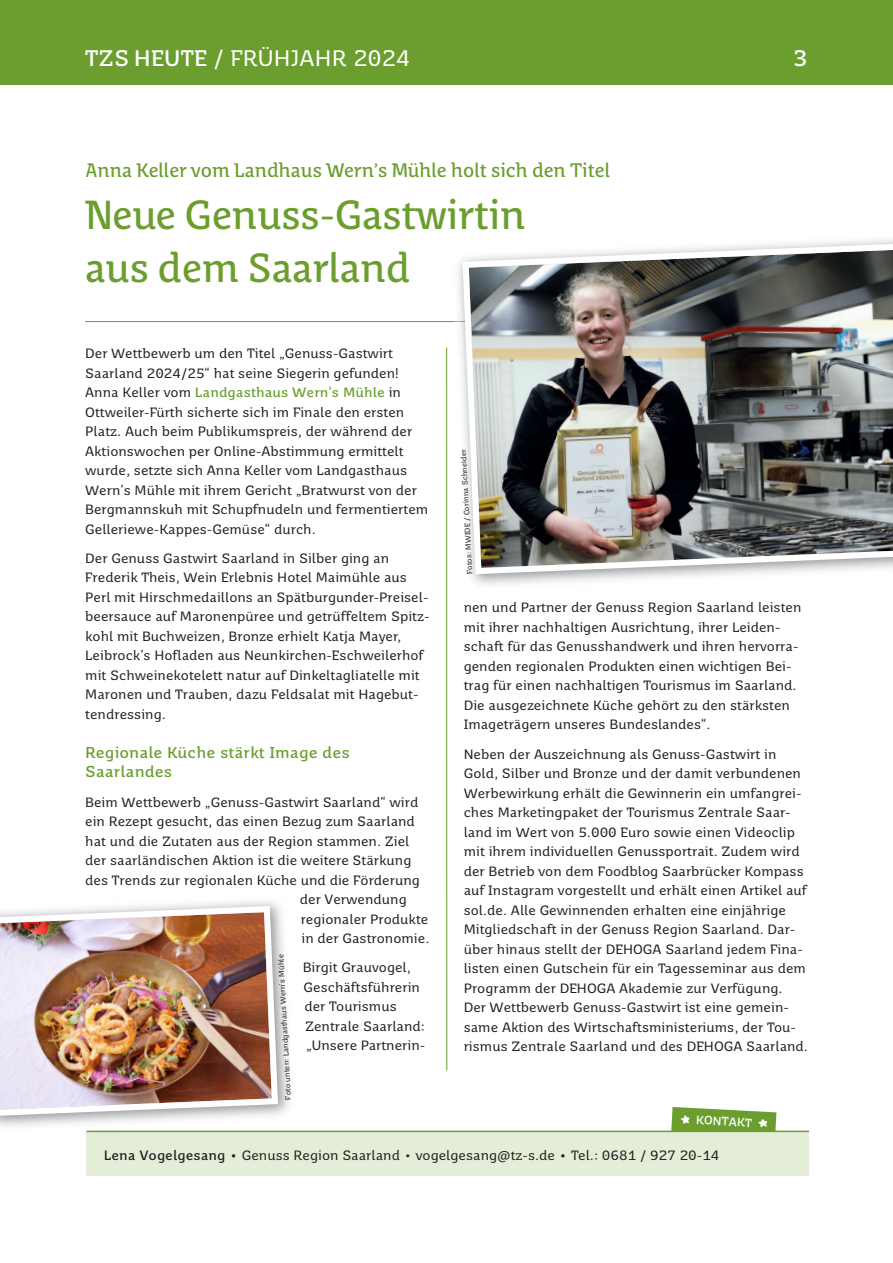
<style>
.page{position:relative;width:893px;height:1263px;background:#fff}
.page>*{position:absolute;margin:0;border:0;box-sizing:border-box;transform-origin:0 0}
.t1{font:40.5px/52.5px "Saar 1450 Headline";letter-spacing:-.005em;color:#6c9e2f}
.t2{font:22.5px "Saar 1450 Text";letter-spacing:.01em;color:#fff}
.t3{font:700 22.5px "Saar 1450 Text";color:#fff}
.t4{font:19.5px "Saar 1450 Headline";color:#6c9e2f}
.t5{font:700 15.75px/19.5px "Saar 1450 Text";color:#6c9e2f}
.t6{font:13.5px/19.5px "Saar 1450 Text";color:#231f20}
.t7{font:700 12px "Saar 1450 Text";color:#fff}
.t8{font:7.5px "Saar 1450 Text";color:#231f20}
.s1{font-weight:700}
.s2{font-weight:700;color:#6c9e2f}
</style>
<div class="page">
<div style="left:0;top:0;width:893px;height:84px;background:#6c9e2f"></div>
<hr style="left:85px;top:321px;width:723px;height:1px;background:#6c9e2f">
<hr style="left:446px;top:348px;width:1px;height:722px;background:#6c9e2f">
<img style="left:0;top:901px;width:297px;height:230px">
<img style="left:0;top:903px;width:281px;height:216px">
<svg style="left:671px;top:1107px;width:105px;height:24px;background:#82ac4e"></svg>
<div style="left:86px;top:1131px;width:723px;height:45px;background:#e4edd8"></div>
<hr style="left:87px;top:1131px;width:722px;height:1px;background:#6c9e2f">
<img style="left:450px;top:239px;width:443px;height:346px">
<img style="left:459px;top:240px;width:434px;height:337px">
<h2 class="t2" style="left:85px;top:49px;width:327px"><span class="s1">TZS HEUTE</span> / FRÜHJAHR 2024</h2>
<h2 class="t3" style="left:793px;top:49px;width:16px">3</h2>
<h3 class="t4" style="left:85px;top:162px;width:527px">Anna Keller vom Landhaus Wern’s Mühle holt sich den Titel</h3>
<h1 class="t1" style="left:85px;top:192px;width:442px">Neue Genuss-Gastwirtin aus dem Saarland</h1>
<p class="t6" style="left:85px;top:345px;width:345px">Der Wettbewerb um den Titel „Genuss-Gastwirt Saarland 2024/25“ hat seine Siegerin gefunden!<br>Anna Keller vom <span class="s2">Landgasthaus Wern’s Mühle</span> in Ottweiler-Fürth sicherte sich im Finale den ersten Platz. Auch beim Publikumspreis, der während der Aktionswochen per Online-Abstimmung ermittelt wurde, setzte sich Anna Keller vom Landgasthaus Wern’s Mühle mit ihrem Gericht „Bratwurst von der Bergmannskuh mit Schupfnudeln und fermentiertem Gelleriewe-Kappes-Gemüse“ durch.</p>
<p class="t6" style="left:85px;top:549px;width:346px">Der Genuss Gastwirt Saarland in Silber ging an Frederik Theis, Wein Erlebnis Hotel Maimühle aus Perl mit Hirschmedaillons an Spätburgunder-Preisel&shy;beersauce auf Maronenpüree und getrüffeltem Spitz&shy;kohl mit Buchweizen, Bronze erhielt Katja Mayer, Leibrock’s Hofladen aus Neunkirchen-Eschweilerhof mit Schweinekotelett natur auf Dinkeltagliatelle mit Maronen und Trauben, dazu Feldsalat mit Hagebut&shy;tendressing.</p>
<p class="t5" style="left:85px;top:744px;width:266px">Regionale Küche stärkt Image des<br>Saarlandes</p>
<p class="t6" style="left:85px;top:793px;width:335px">Beim Wettbewerb „Genuss-Gastwirt Saarland“ wird</p>
<p class="t6" style="left:85px;top:813px;width:331px">ein Rezept gesucht, das einen Bezug zum Saarland</p>
<p class="t6" style="left:85px;top:832px;width:326px">hat und die Zutaten aus der Region stammen. Ziel</p>
<p class="t6" style="left:85px;top:852px;width:328px">der saarländischen Aktion ist die weitere Stärkung</p>
<p class="t6" style="left:85px;top:871px;width:336px">des Trends zur regionalen Küche und die Förderung</p>
<p class="t6" style="left:300px;top:891px;width:108px">der Verwendung</p>
<p class="t6" style="left:301px;top:910px;width:129px">regionaler Produkte</p>
<p class="t6" style="left:302px;top:930px;width:129px">in der Gastronomie.</p>
<p class="t6" style="left:303px;top:959px;width:124px">Birgit Grauvogel,<br>Geschäftsführerin der Tourismus<br>Zentrale Saarland: „Unsere Partnerin-</p>
<p class="t8" style="left:285px;top:1100px;width:147px;rotate:-93deg">Foto unten: Landgasthaus Wern’s Mühle</p>
<p class="t8" style="left:467px;top:574px;width:127px;rotate:-93deg">Fotos: MWIDE / Corinna Schneider</p>
<p class="t6" style="left:464px;top:599px;width:339px">nen und Partner der Genuss Region Saarland leisten mit ihrer nachhaltigen Ausrichtung, ihrer Leiden&shy;schaft für das Genusshandwerk und ihren hervorra&shy;genden regionalen Produkten einen wichtigen Bei&shy;trag für einen nachhaltigen Tourismus im Saarland.<br>Die ausgezeichnete Küche gehört zu den stärksten Imageträgern unseres Bundeslandes“.</p>
<p class="t6" style="left:464px;top:745px;width:346px">Neben der Auszeichnung als Genuss-Gastwirt in Gold, Silber und Bronze und der damit verbundenen Werbewirkung erhält die Gewinnerin ein umfangrei&shy;ches Marketingpaket der Tourismus Zentrale Saar&shy;land im Wert von 5.000 Euro sowie einen Videoclip mit ihrem individuellen Genussportrait. Zudem wird der Betrieb von dem Foodblog Saarbrücker Kompass auf Instagram vorgestellt und erhält einen Artikel auf sol.de. Alle Gewinnenden erhalten eine einjährige Mitgliedschaft in der Genuss Region Saarland. Dar&shy;über hinaus stellt der DEHOGA Saarland jedem Fina&shy;listen einen Gutschein für ein Tagesseminar aus dem Programm der DEHOGA Akademie zur Verfügung.<br>Der Wettbewerb Genuss-Gastwirt ist eine gemein&shy;same Aktion des Wirtschaftsministeriums, der Tou&shy;rismus Zentrale Saarland und des DEHOGA Saarland.</p>
<p class="t7" style="left:696px;top:1115px;width:58px;rotate:3deg">KONTAKT</p>
<p class="t6" style="left:104px;top:1146px;width:617px"><span class="s1">Lena Vogelgesang •</span> Genuss Region Saarland • vogelgesang@tz-s.de <span class="s1">•</span> Tel.: 0681 / 927 20-14</p>
</div>
